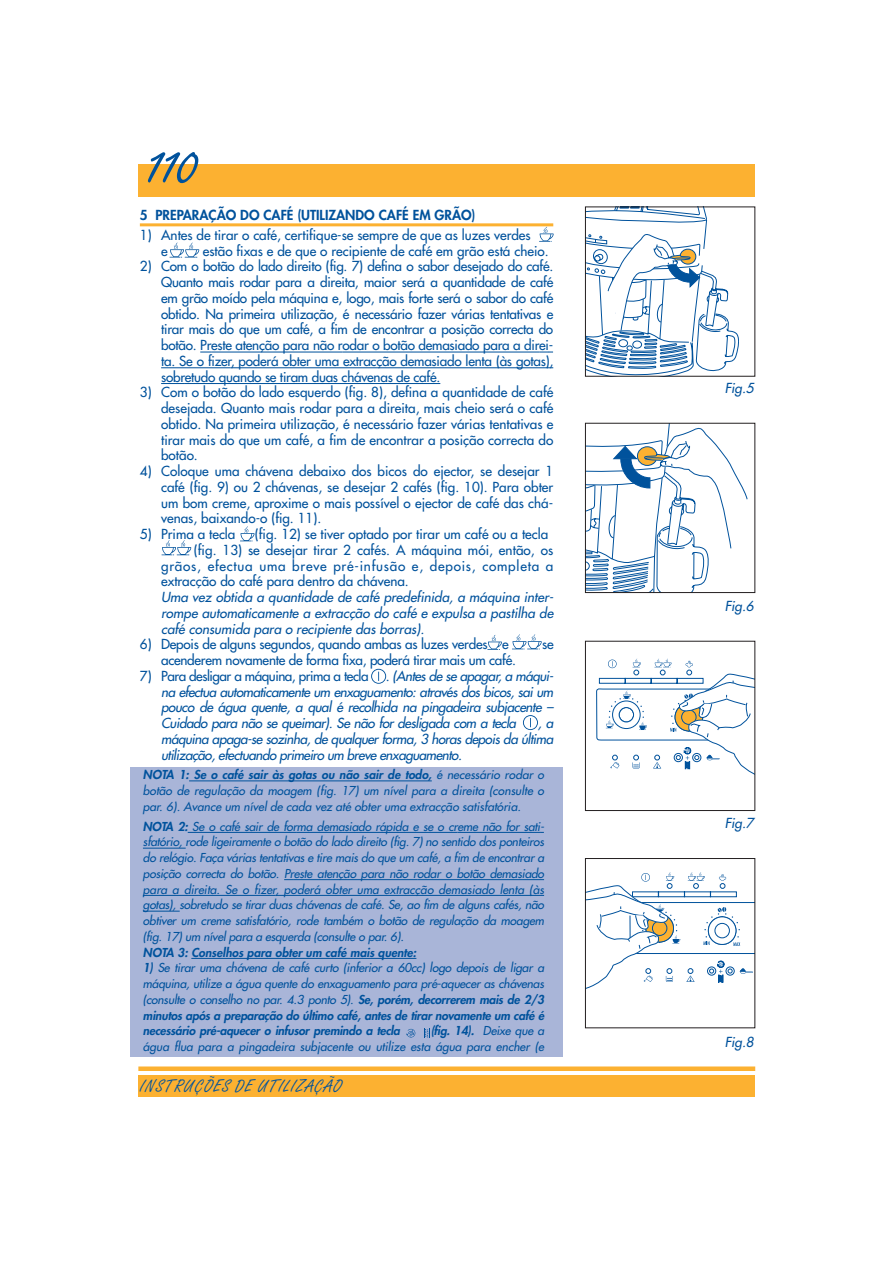
<style>
.page{position:relative;width:893px;height:1263px;background:#fff}
.page>*{position:absolute;margin:0;border:0;box-sizing:border-box;transform-origin:0 0}
.t1{font:60px "Freestyle Script";color:#00529c}
.t2{font:18px "Freestyle Script";letter-spacing:.065em;color:#00529c}
.t3{font:13.5px/15.8px "Futura";color:#00529c;text-align:justify}
.t4{font:italic 13.5px/15.8px "Futura";letter-spacing:-.035em;color:#00529c;text-align:justify}
.t5{font:13.5px "Futura";letter-spacing:-.02em;color:#00529c}
.t6{font:13.5px "Futura";letter-spacing:.055em;color:#00529c}
.t7{font:800 13.5px "Futura";color:#00529c}
.t8{font:13.5px "Futura";letter-spacing:-.035em;color:#00529c}
.t9{font:italic 12px/15.8px "Futura";color:#00529c;text-align:justify}
.t10{font:italic 800 12px "Futura";color:#00529c}
.s1{font-style:normal}
.s2{font-weight:800}
</style>
<div class="page">
<div style="left:138px;top:1075px;width:617px;height:21px;background:#fcb131"></div>
<div style="left:131px;top:767px;width:432px;height:290px;background:#a9b5d8"></div>
<div style="left:138px;top:164px;width:617px;height:33px;background:#fcb131"></div>
<div style="left:138px;top:1066px;width:617px;height:5px;background:#fcb131"></div>
<hr style="left:140px;top:223px;width:413px;height:3px;background:#fcb131">
<hr style="left:211px;top:352px;width:131px;height:1px;background:#00529c">
<hr style="left:342px;top:352px;width:197px;height:1px;background:#00529c">
<svg style="left:539px;top:352px;width:14px;height:1px"></svg>
<hr style="left:161px;top:367px;width:70px;height:1px;background:#00529c">
<hr style="left:231px;top:367px;width:322px;height:1px;background:#00529c">
<svg style="left:161px;top:383px;width:24px;height:1px"></svg>
<hr style="left:185px;top:383px;width:255px;height:1px;background:#00529c">
<svg style="left:587px;top:209px;width:151px;height:166px"></svg>
<div style="left:585px;top:207px;width:170px;height:170px;border:1px solid #231f20"></div>
<svg style="left:587px;top:425px;width:160px;height:166px"></svg>
<div style="left:585px;top:423px;width:170px;height:170px;border:1px solid #231f20"></div>
<svg style="left:240px;top:527px;width:14px;height:14px"></svg>
<svg style="left:161px;top:540px;width:30px;height:15px"></svg>
<svg style="left:587px;top:872px;width:166px;height:117px"></svg>
<div style="left:585px;top:858px;width:170px;height:170px;border:1px solid #231f20"></div>
<svg style="left:596px;top:659px;width:157px;height:115px"></svg>
<div style="left:585px;top:641px;width:170px;height:170px;border:1px solid #231f20"></div>
<svg style="left:371px;top:669px;width:15px;height:15px"></svg>
<svg style="left:487px;top:635px;width:15px;height:15px"></svg>
<svg style="left:512px;top:635px;width:29px;height:14px"></svg>
<svg style="left:539px;top:227px;width:14px;height:15px"></svg>
<svg style="left:169px;top:243px;width:30px;height:15px"></svg>
<svg style="left:523px;top:715px;width:15px;height:15px"></svg>
<hr style="left:189px;top:780px;width:243px;height:1px;background:#00529c">
<hr style="left:188px;top:832px;width:109px;height:1px;background:#00529c">
<hr style="left:297px;top:832px;width:160px;height:1px;background:#00529c">
<hr style="left:457px;top:832px;width:83px;height:1px;background:#00529c">
<hr style="left:143px;top:848px;width:43px;height:1px;background:#00529c">
<hr style="left:294px;top:879px;width:123px;height:1px;background:#00529c">
<hr style="left:417px;top:879px;width:127px;height:1px;background:#00529c">
<hr style="left:143px;top:895px;width:55px;height:1px;background:#00529c">
<hr style="left:198px;top:895px;width:77px;height:1px;background:#00529c">
<hr style="left:275px;top:895px;width:269px;height:1px;background:#00529c">
<hr style="left:143px;top:911px;width:37px;height:1px;background:#00529c">
<hr style="left:191px;top:958px;width:225px;height:1px;background:#00529c">
<svg style="left:424px;top:1028px;width:6px;height:10px"></svg>
<svg style="left:406px;top:1029px;width:9px;height:8px"></svg>
<h1 class="t1" style="left:147px;top:145px;width:51px">110</h1>
<p class="t7" style="left:140px;top:208px;width:337px">5 PREPARAÇÃO DO CAFÉ (UTILIZANDO CAFÉ EM GRÃO)</p>
<p class="t3" style="left:161px;top:228px;width:371px;text-indent:-21px">1) Antes de tirar o café, certifique-se sempre de que as luzes verdes e</p>
<p class="t3" style="left:203px;top:244px;width:347px">estão fixas e de que o recipiente de café em grão está cheio.</p>
<p class="t3" style="left:161px;top:259px;width:393px;text-indent:-21px">2) Com o botão do lado direito (fig. 7) defina o sabor desejado do café.<br>Quanto mais rodar para a direita, maior será a quantidade de café em grão moído pela máquina e, logo, mais forte será o sabor do café obtido. Na primeira utilização, é necessário fazer várias tentativas e tirar mais do que um café, a fim de encontrar a posição correcta do botão. Preste atenção para não rodar o botão demasiado para a direi&shy;ta. Se o fizer, poderá obter uma extracção demasiado lenta (às gotas), sobretudo quando se tiram duas chávenas de café.</p>
<p class="t3" style="left:161px;top:385px;width:393px;text-indent:-21px">3) Com o botão do lado esquerdo (fig. 8), defina a quantidade de café desejada. Quanto mais rodar para a direita, mais cheio será o café obtido. Na primeira utilização, é necessário fazer várias tentativas e tirar mais do que um café, a fim de encontrar a posição correcta do botão.</p>
<p class="t3" style="left:161px;top:464px;width:393px;text-indent:-21px">4) Coloque uma chávena debaixo dos bicos do ejector, se desejar 1 café (fig. 9) ou 2 chávenas, se desejar 2 cafés (fig. 10). Para obter um bom creme, aproxime o mais possível o ejector de café das chá&shy;venas, baixando-o (fig. 11).</p>
<p class="t3" style="left:140px;top:527px;width:97px">5) Prima a tecla</p>
<p class="t3" style="left:255px;top:527px;width:295px">(fig. 12) se tiver optado por tirar um café ou a tecla</p>
<p class="t3" style="left:194px;top:543px;width:361px">(fig. 13) se desejar tirar 2 cafés. A máquina mói, então, os</p>
<p class="t6" style="left:161px;top:559px;width:393px">grãos, efectua uma breve pré-infusão e, depois, completa a</p>
<p class="t3" style="left:161px;top:574px;width:249px">extracção do café para dentro da chávena.</p>
<p class="t4" style="left:161px;top:590px;width:393px">Uma vez obtida a quantidade de café predefinida, a máquina inter&shy;rompe automaticamente a extracção do café e expulsa a pastilha de café consumida para o recipiente das borras).</p>
<p class="t3" style="left:140px;top:637px;width:370px">6) Depois de alguns segundos, quando ambas as luzes verdes e</p>
<p class="t3" style="left:542px;top:637px;width:13px">se</p>
<p class="t5" style="left:161px;top:653px;width:356px">acenderem novamente de forma fixa, poderá tirar mais um café.</p>
<p class="t8" style="left:140px;top:669px;width:230px">7) Para desligar a máquina, prima a tecla</p>
<p class="t4" style="left:161px;top:669px;width:393px;text-indent:224px"><span class="s1">.</span> (Antes de se apagar, a máqui&shy;na efectua automaticamente um enxaguamento: através dos bicos, sai um pouco de água quente, a qual é recolhida na pingadeira subjacente – Cuidado para não se queimar). Se não for desligada com a tecla</p>
<p class="t4" style="left:161px;top:716px;width:393px;text-indent:377px">, a máquina apaga-se sozinha, de qualquer forma, 3 horas depois da última utilização, efectuando primeiro um breve enxaguamento.</p>
<p class="t9" style="left:143px;top:768px;width:402px"><span class="s2">NOTA 1: Se o café sair às gotas ou não sair de todo,</span> é necessário rodar o botão de regulação da moagem (fig. 17) um nível para a direita (consulte o par. 6). Avance um nível de cada vez até obter uma extracção satisfatória.</p>
<p class="t9" style="left:143px;top:819px;width:402px"><span class="s2">NOTA 2:</span> Se o café sair de forma demasiado rápida e se o creme não for sati&shy;sfatório, rode ligeiramente o botão do lado direito (fig. 7) no sentido dos ponteiros do relógio. Faça várias tentativas e tire mais do que um café, a fim de encontrar a posição correcta do botão. Preste atenção para não rodar o botão demasiado para a direita. Se o fizer, poderá obter uma extracção demasiado lenta (às gotas), sobretudo se tirar duas chávenas de café. Se, ao fim de alguns cafés, não obtiver um creme satisfatório, rode também o botão de regulação da moagem (fig. 17) um nível para a esquerda (consulte o par. 6).</p>
<p class="t10" style="left:143px;top:946px;width:275px">NOTA 3: Conselhos para obter um café mais quente:</p>
<p class="t9" style="left:143px;top:961px;width:402px"><span class="s2">1)</span> Se tirar uma chávena de café curto (inferior a 60cc) logo depois de ligar a máquina, utilize a água quente do enxaguamento para pré-aquecer as chávenas (consulte o conselho no par. 4.3 ponto 5). <span class="s2">Se, porém, decorrerem mais de 2/3 minutos após a preparação do último café, antes de tirar novamente um café é necessário pré-aquecer o infusor premindo a tecla</span></p>
<p class="t9" style="left:143px;top:1024px;width:402px;text-align:right"><span class="s2">(fig. 14).</span> Deixe que a<br>água flua para a pingadeira subjacente ou utilize esta água para encher (e</p>
<h2 class="t2" style="left:140px;top:1080px;width:203px">INSTRUÇÕES DE UTILIZAÇÃO</h2>
<p class="t4" style="left:724px;top:381px;width:31px">Fig.5</p>
<p class="t4" style="left:724px;top:599px;width:31px">Fig.6</p>
<p class="t4" style="left:724px;top:816px;width:31px">Fig.7</p>
<p class="t4" style="left:724px;top:1035px;width:31px">Fig.8</p>
</div>
